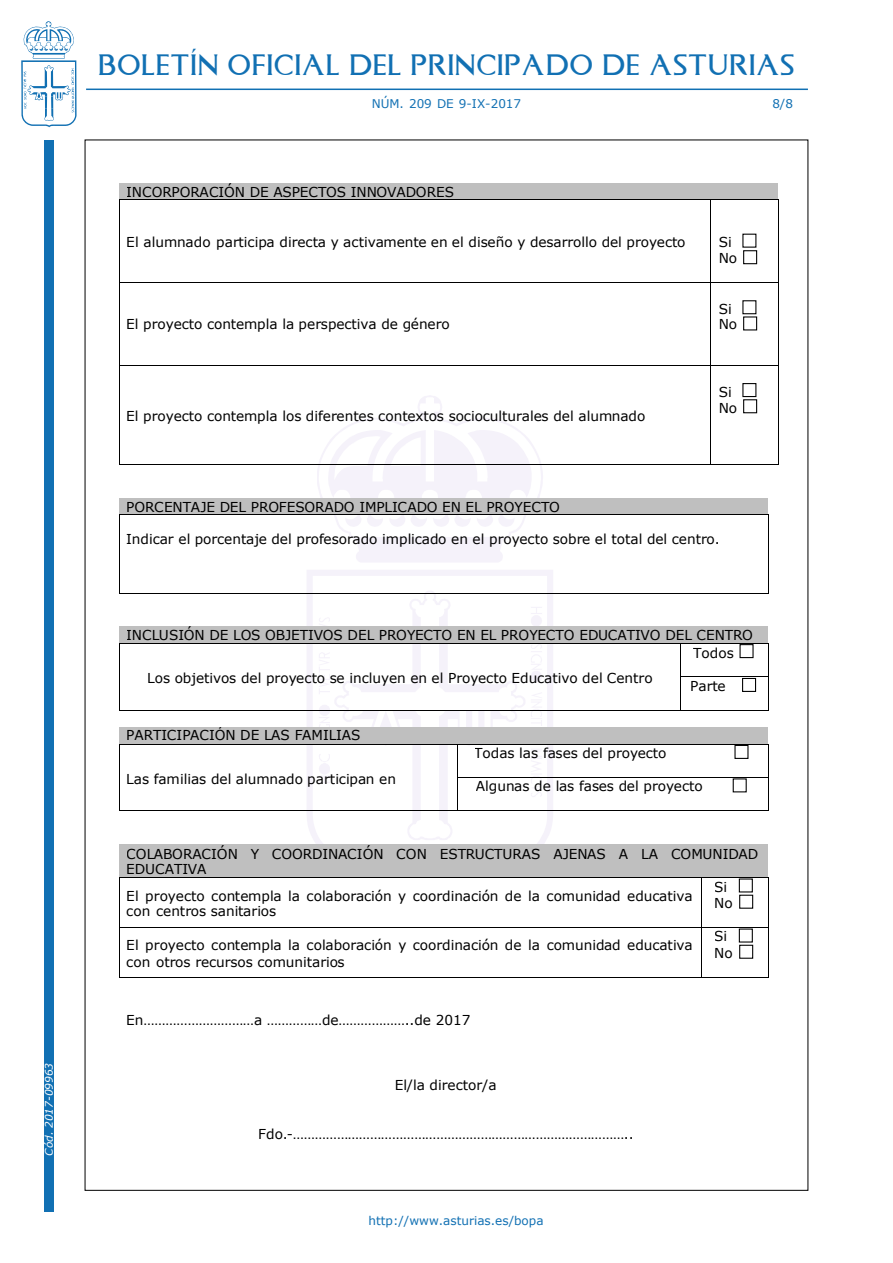
<style>
.page{position:relative;width:893px;height:1263px;background:#fff}
.page>*{position:absolute;margin:0;border:0;box-sizing:border-box;transform-origin:0 0}
.t1{font:24px "Asturica";letter-spacing:.05em;color:#1170b3}
.t2{font:13.65px/16.5px "Verdana";color:#000}
.t3{font:12px "Verdana";color:#1170b3}
.t4{font:italic 10.5px "Verdana";color:#fff}
</style>
<div class="page">
<div style="left:44px;top:140px;width:10px;height:1072px;background:#1170b3"></div>
<svg style="left:21px;top:21px;width:56px;height:106px"></svg>
<hr style="left:86px;top:89px;width:722px;height:1px;background:#1170b3">
<svg style="left:307px;top:395px;width:246px;height:449px"></svg>
<div style="left:120px;top:183px;width:658px;height:17px;background:#bfbfbf"></div>
<div style="left:743px;top:250px;width:14px;height:14px;border:1px solid #000"></div>
<hr style="left:120px;top:200px;width:590px;height:1px;background:#000">
<hr style="left:711px;top:200px;width:67px;height:1px;background:#000">
<hr style="left:119px;top:200px;width:1px;height:82px;background:#000">
<hr style="left:710px;top:200px;width:1px;height:82px;background:#000">
<hr style="left:778px;top:200px;width:1px;height:82px;background:#000">
<div style="left:742px;top:300px;width:14px;height:14px;border:1px solid #000"></div>
<div style="left:743px;top:316px;width:14px;height:14px;border:1px solid #000"></div>
<hr style="left:120px;top:282px;width:590px;height:1px;background:#000">
<hr style="left:711px;top:282px;width:67px;height:1px;background:#000">
<hr style="left:119px;top:283px;width:1px;height:82px;background:#000">
<hr style="left:710px;top:283px;width:1px;height:82px;background:#000">
<hr style="left:778px;top:283px;width:1px;height:82px;background:#000">
<div style="left:742px;top:383px;width:14px;height:14px;border:1px solid #000"></div>
<div style="left:743px;top:399px;width:14px;height:14px;border:1px solid #000"></div>
<hr style="left:120px;top:365px;width:590px;height:1px;background:#000">
<hr style="left:711px;top:365px;width:67px;height:1px;background:#000">
<hr style="left:119px;top:366px;width:1px;height:99px;background:#000">
<hr style="left:120px;top:465px;width:590px;height:1px;background:#000">
<hr style="left:710px;top:366px;width:1px;height:99px;background:#000">
<hr style="left:711px;top:465px;width:67px;height:1px;background:#000">
<hr style="left:778px;top:366px;width:1px;height:99px;background:#000">
<div style="left:120px;top:498px;width:648px;height:16px;background:#bfbfbf"></div>
<hr style="left:120px;top:514px;width:648px;height:1px;background:#000">
<hr style="left:119px;top:515px;width:1px;height:78px;background:#000">
<hr style="left:120px;top:593px;width:648px;height:1px;background:#000">
<hr style="left:768px;top:515px;width:1px;height:78px;background:#000">
<div style="left:120px;top:627px;width:648px;height:16px;background:#bfbfbf"></div>
<div style="left:739px;top:644px;width:15px;height:14px;border:1px solid #000"></div>
<hr style="left:120px;top:643px;width:560px;height:1px;background:#000">
<hr style="left:681px;top:643px;width:87px;height:1px;background:#000">
<hr style="left:119px;top:643px;width:1px;height:33px;background:#000">
<hr style="left:680px;top:643px;width:1px;height:33px;background:#000">
<hr style="left:768px;top:643px;width:1px;height:33px;background:#000">
<div style="left:742px;top:678px;width:14px;height:14px;border:1px solid #000"></div>
<hr style="left:681px;top:676px;width:87px;height:1px;background:#000">
<hr style="left:119px;top:677px;width:1px;height:33px;background:#000">
<hr style="left:120px;top:710px;width:560px;height:1px;background:#000">
<hr style="left:680px;top:677px;width:1px;height:33px;background:#000">
<hr style="left:681px;top:710px;width:87px;height:1px;background:#000">
<hr style="left:768px;top:677px;width:1px;height:33px;background:#000">
<div style="left:120px;top:727px;width:648px;height:17px;background:#bfbfbf"></div>
<div style="left:734px;top:745px;width:14px;height:14px;border:1px solid #000"></div>
<hr style="left:120px;top:744px;width:337px;height:1px;background:#000">
<hr style="left:458px;top:744px;width:310px;height:1px;background:#000">
<hr style="left:119px;top:744px;width:1px;height:33px;background:#000">
<hr style="left:457px;top:744px;width:1px;height:33px;background:#000">
<hr style="left:768px;top:744px;width:1px;height:33px;background:#000">
<div style="left:733px;top:778px;width:14px;height:14px;border:1px solid #000"></div>
<hr style="left:458px;top:777px;width:310px;height:1px;background:#000">
<hr style="left:119px;top:778px;width:1px;height:32px;background:#000">
<hr style="left:120px;top:811px;width:337px;height:1px;background:#000">
<hr style="left:457px;top:778px;width:1px;height:32px;background:#000">
<hr style="left:458px;top:811px;width:310px;height:1px;background:#000">
<hr style="left:768px;top:778px;width:1px;height:32px;background:#000">
<div style="left:120px;top:844px;width:648px;height:33px;background:#bfbfbf"></div>
<div style="left:739px;top:878px;width:14px;height:14px;border:1px solid #000"></div>
<div style="left:739px;top:895px;width:14px;height:14px;border:1px solid #000"></div>
<hr style="left:120px;top:877px;width:581px;height:1px;background:#000">
<hr style="left:702px;top:877px;width:66px;height:1px;background:#000">
<hr style="left:119px;top:878px;width:1px;height:49px;background:#000">
<hr style="left:701px;top:878px;width:1px;height:49px;background:#000">
<hr style="left:768px;top:878px;width:1px;height:49px;background:#000">
<div style="left:739px;top:928px;width:14px;height:14px;border:1px solid #000"></div>
<div style="left:739px;top:945px;width:14px;height:14px;border:1px solid #000"></div>
<hr style="left:120px;top:927px;width:581px;height:1px;background:#000">
<hr style="left:702px;top:927px;width:66px;height:1px;background:#000">
<hr style="left:119px;top:928px;width:1px;height:49px;background:#000">
<hr style="left:120px;top:977px;width:581px;height:1px;background:#000">
<hr style="left:701px;top:928px;width:1px;height:49px;background:#000">
<hr style="left:702px;top:977px;width:66px;height:1px;background:#000">
<hr style="left:768px;top:928px;width:1px;height:49px;background:#000">
<p class="t4" style="left:42px;top:1156px;width:94px;rotate:-90deg">Cód. 2017-09963</p>
<h1 class="t1" style="left:98px;top:49px;width:697px">BOLETÍN OFICIAL DEL PRINCIPADO DE ASTURIAS</h1>
<p class="t3" style="left:372px;top:96px;width:151px">núm. 209 de 9-IX-2017</p>
<p class="t3" style="left:772px;top:96px;width:22px">8/8</p>
<p class="t2" style="left:126px;top:184px;width:329px">INCORPORACIÓN DE ASPECTOS INNOVADORES</p>
<p class="t2" style="left:126px;top:233px;width:561px">El alumnado participa directa y activamente en el diseño y desarrollo del proyecto</p>
<p class="t2" style="left:719px;top:233px;width:20px">Si<br>No</p>
<p class="t2" style="left:126px;top:316px;width:325px">El proyecto contempla la perspectiva de género</p>
<p class="t2" style="left:126px;top:407px;width:521px">El proyecto contempla los diferentes contextos socioculturales del alumnado</p>
<p class="t2" style="left:719px;top:301px;width:20px;line-height:15px">Si<br>No</p>
<p class="t2" style="left:719px;top:383px;width:20px">Si<br>No</p>
<p class="t2" style="left:126px;top:499px;width:435px">PORCENTAJE DEL PROFESORADO IMPLICADO EN EL PROYECTO</p>
<p class="t2" style="left:126px;top:530px;width:595px">Indicar el porcentaje del profesorado implicado en el proyecto sobre el total del centro.</p>
<p class="t2" style="left:126px;top:626px;width:628px">INCLUSIÓN DE LOS OBJETIVOS DEL PROYECTO EN EL PROYECTO EDUCATIVO DEL CENTRO</p>
<p class="t2" style="left:147px;top:670px;width:507px">Los objetivos del proyecto se incluyen en el Proyecto Educativo del Centro</p>
<p class="t2" style="left:693px;top:644px;width:42px">Todos</p>
<p class="t2" style="left:690px;top:677px;width:37px">Parte</p>
<p class="t2" style="left:126px;top:727px;width:236px">PARTICIPACIÓN DE LAS FAMILIAS</p>
<p class="t2" style="left:126px;top:770px;width:272px">Las familias del alumnado participan en</p>
<p class="t2" style="left:474px;top:745px;width:194px">Todas las fases del proyecto</p>
<p class="t2" style="left:476px;top:778px;width:229px">Algunas de las fases del proyecto</p>
<p class="t2" style="left:126px;top:846px;width:634px;line-height:15px">COLABORACIÓN Y COORDINACIÓN CON ESTRUCTURAS AJENAS A LA COMUNIDAD<br>EDUCATIVA</p>
<p class="t2" style="left:126px;top:888px;width:568px;line-height:15px">El proyecto contempla la colaboración y coordinación de la comunidad educativa con centros sanitarios</p>
<p class="t2" style="left:714px;top:878px;width:20px">Si<br>No</p>
<p class="t2" style="left:126px;top:937px;width:568px">El proyecto contempla la colaboración y coordinación de la comunidad educativa con otros recursos comunitarios</p>
<p class="t2" style="left:714px;top:928px;width:20px">Si<br>No</p>
<p class="t2" style="left:126px;top:1012px;width:346px">En…………………………a ……………de………………..de 2017</p>
<p class="t2" style="left:395px;top:1076px;width:103px">El/la director/a</p>
<p class="t2" style="left:258px;top:1126px;width:377px">Fdo.-………………………………………………………………………………..</p>
<p class="t3" style="left:369px;top:1213px;width:177px">http://www.asturias.es/bopa</p>
</div>
